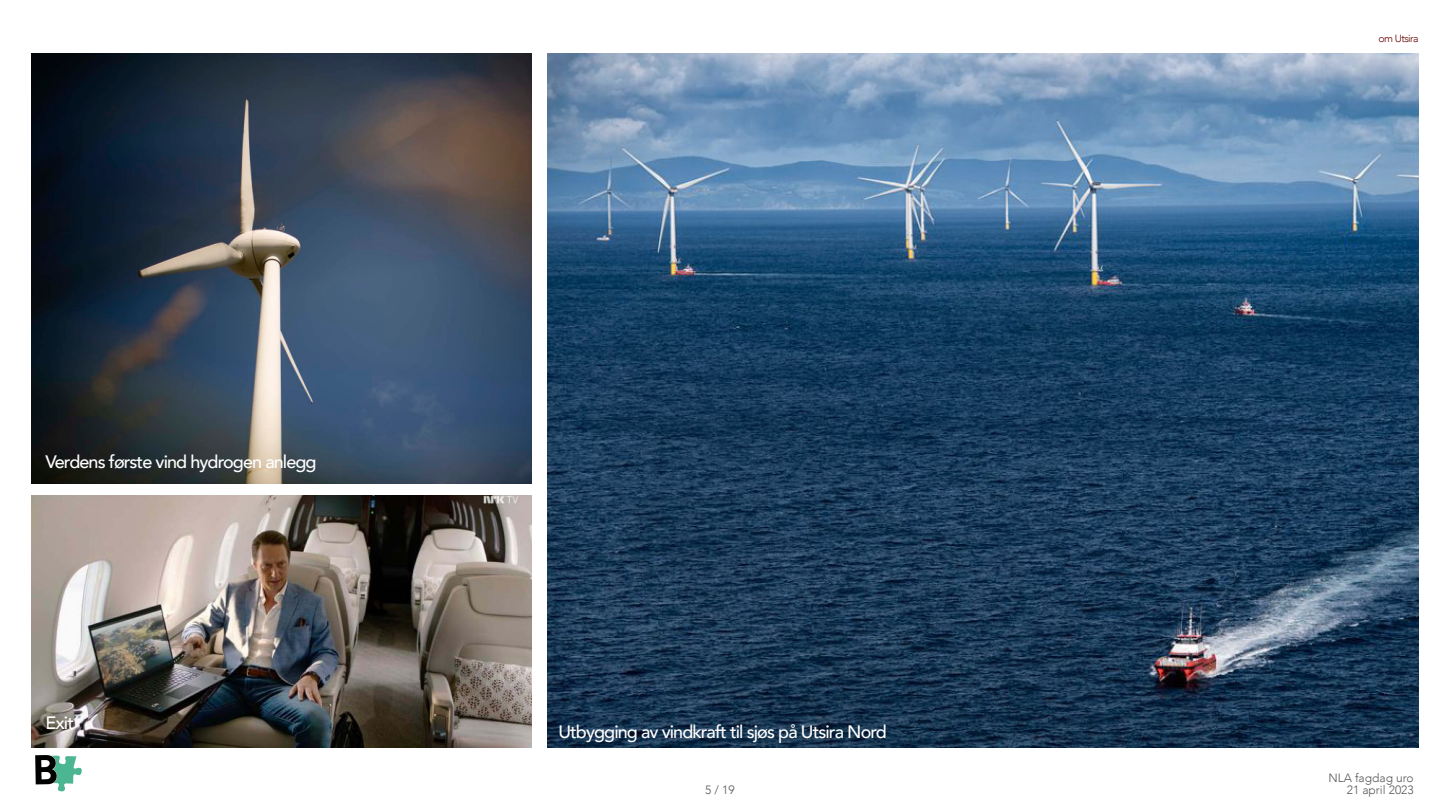
<style>
.page{position:relative;width:1440px;height:810px;background:#fff}
.page>*{position:absolute;margin:0;border:0;box-sizing:border-box;transform-origin:0 0}
.t1{font:500 18px "Avenir";letter-spacing:-.05em;color:#fff}
.t2{font:300 12px/12px "Avenir";color:#57585a;text-align:right}
.t3{font:300 10.5px "Avenir";letter-spacing:-.05em;color:#600}
</style>
<div class="page">
<img style="left:32px;top:495px;width:499px;height:252px">
<img style="left:32px;top:53px;width:499px;height:431px">
<img style="left:547px;top:53px;width:872px;height:694px">
<svg style="left:35px;top:755px;width:47px;height:36px"></svg>
<p class="t1" style="left:45px;top:451px;width:273px">Verdens første vind hydrogen anlegg</p>
<p class="t1" style="left:45px;top:712px;width:30px">Exit</p>
<p class="t1" style="left:558px;top:721px;width:330px">Utbygging av vindkraft til sjøs på Utsira Nord</p>
<p class="t3" style="left:1378px;top:34px;width:42px">om Utsira</p>
<p class="t2" style="left:705px;top:785px;width:31px">5 / 19</p>
<p class="t2" style="left:1328px;top:773px;width:87px">NLA fagdag uro<br>21 april 2023</p>
</div>
